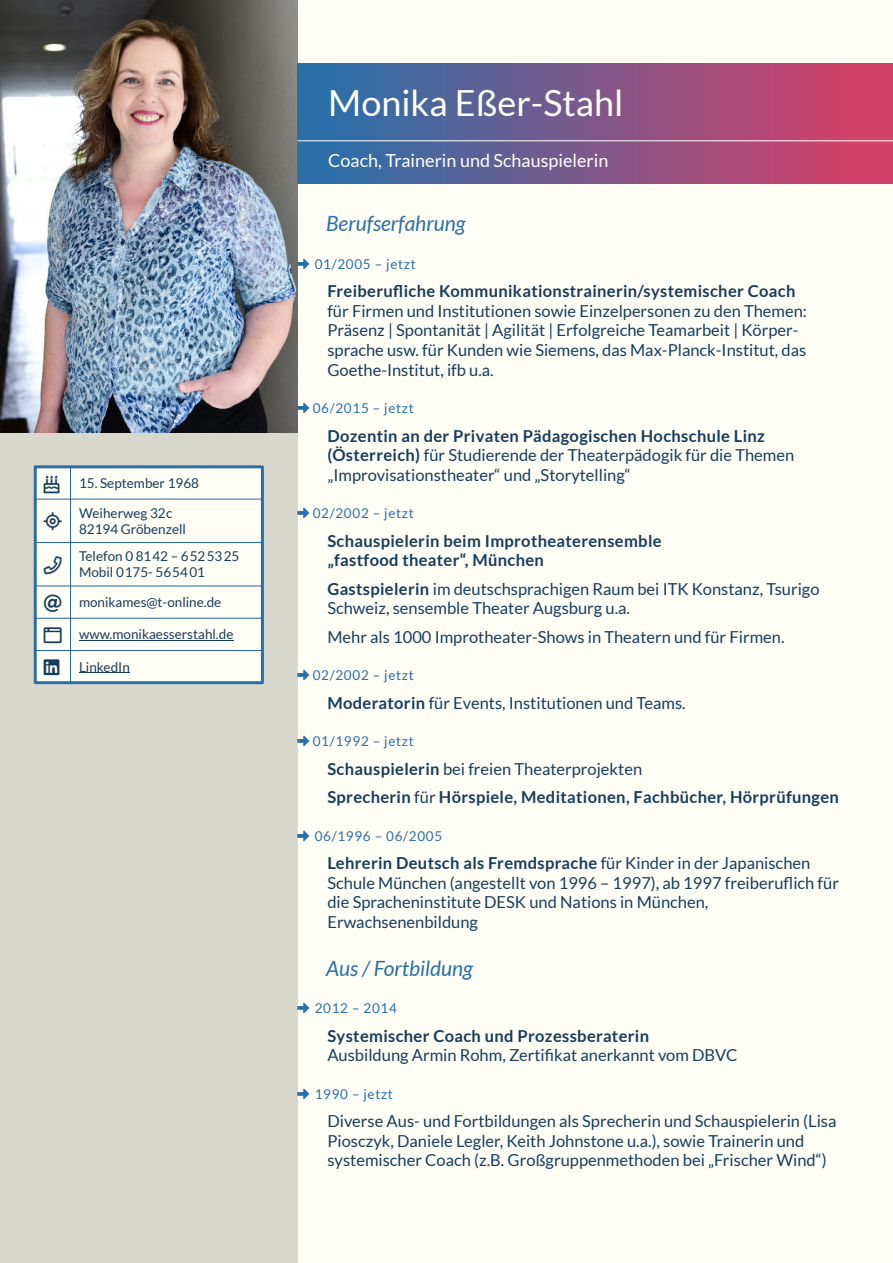
<style>
.page{position:relative;width:893px;height:1263px;background:#fffef6}
.page>*{position:absolute;margin:0;border:0;box-sizing:border-box;transform-origin:0 0}
.t1{font:36px "Lato";color:#fff}
.t2{font:italic 21px "Lato";color:#2b6fa8}
.t3{font:18px "Lato";color:#fff}
.t4{font:16.5px/19.5px "Lato";color:#183d5b}
.t5{font:700 16.5px/19.5px "Lato";letter-spacing:.02em;color:#183d5b}
.t6{font:13.5px/29.5px "Lato";color:#183d5b}
.t7{font:13.5px "Lato";letter-spacing:.05em;color:#2b6fa8}
.s1{font-weight:700}
.s2{font-weight:400}
</style>
<div class="page">
<div style="left:0;top:0;width:298px;height:1263px;background:#d9d8cd"></div>
<img style="left:0;top:0;width:298px;height:432px">
<div style="left:298px;top:64px;width:595px;height:119px;background:linear-gradient(to right,#2371ab,#dc3e67)"></div>
<hr style="left:298px;top:140px;width:595px;height:1px;background:#fff">
<div style="left:34px;top:465px;width:230px;height:219px;background:#fffef6;border:3px solid #2b6fa8"></div>
<hr style="left:79px;top:640px;width:154px;height:1px;background:#183d5b">
<hr style="left:79px;top:672px;width:51px;height:1px;background:#183d5b">
<hr style="left:70px;top:467px;width:1px;height:216px;background:#28679b">
<hr style="left:35px;top:499px;width:227px;height:1px;background:#28679b">
<hr style="left:35px;top:542px;width:227px;height:1px;background:#28679b">
<hr style="left:35px;top:586px;width:227px;height:1px;background:#28679b">
<hr style="left:35px;top:618px;width:227px;height:1px;background:#28679b">
<hr style="left:35px;top:650px;width:227px;height:1px;background:#28679b">
<p class="t6" style="left:79px;top:469px;width:121px">15. September 1968<br>Weiherweg 32c</p>
<p class="t6" style="left:79px;top:515px;width:108px">82194 Gröbenzell</p>
<p class="t6" style="left:79px;top:549px;width:162px;line-height:16.5px">Telefon 0 8142 – 6525325<br>Mobil 0175- 565401</p>
<p class="t6" style="left:79px;top:588px;width:144px">monikames@t-online.de</p>
<p class="t6" style="left:79px;top:620px;width:156px">www.monikaesserstahl.de</p>
<p class="t6" style="left:79px;top:653px;width:52px">LinkedIn</p>
<h1 class="t1" style="left:328px;top:87px;width:297px">Monika Eßer-Stahl</h1>
<p class="t3" style="left:328px;top:152px;width:282px">Coach, Trainerin und Schauspielerin</p>
<p class="t2" style="left:326px;top:215px;width:141px">Berufserfahrung</p>
<p class="t7" style="left:315px;top:258px;width:102px">01/2005 – jetzt</p>
<p class="t5" style="left:327px;top:283px;width:469px">Freiberufliche Kommunikationstrainerin/systemischer Coach</p>
<p class="t4" style="left:327px;top:302px;width:481px">für Firmen und Institutionen sowie Einzelpersonen zu den Themen:<br>Präsenz | Spontanität | Agilität | Erfolgreiche Teamarbeit | Körper&shy;sprache usw. für Kunden wie Siemens, das Max-Planck-Institut, das Goethe-Institut, ifb u.a.</p>
<p class="t7" style="left:313px;top:402px;width:102px">06/2015 – jetzt</p>
<p class="t4" style="left:327px;top:427px;width:468px"><span class="s1">Dozentin an der Privaten Pädagogischen Hochschule Linz (Österreich)</span> für Studierende der Theaterpädogik für die Themen „Improvisationstheater“ und „Storytelling“</p>
<p class="t7" style="left:313px;top:507px;width:102px">02/2002 – jetzt</p>
<p class="t5" style="left:327px;top:532px;width:336px">Schauspielerin beim Improtheaterensemble „fastfood theater“, München</p>
<p class="t4" style="left:327px;top:580px;width:494px"><span class="s1">Gastspielerin</span> im deutschsprachigen Raum bei ITK Konstanz, Tsurigo<br>Schweiz, sensemble Theater Augsburg u.a.</p>
<p class="t4" style="left:327px;top:628px;width:459px">Mehr als 1000 Improtheater-Shows in Theatern und für Firmen.</p>
<p class="t7" style="left:313px;top:669px;width:102px">02/2002 – jetzt</p>
<p class="t4" style="left:327px;top:694px;width:360px"><span class="s1">Moderatorin</span> für Events, Institutionen und Teams.</p>
<p class="t7" style="left:313px;top:735px;width:102px">01/1992 – jetzt</p>
<p class="t5" style="left:327px;top:755px;width:513px;line-height:28.5px">Schauspielerin <span class="s2">bei freien Theaterprojekten<br></span>Sprecherin <span class="s2">für</span> Hörspiele, Meditationen, Fachbücher, Hörprüfungen</p>
<p class="t7" style="left:315px;top:830px;width:129px">06/1996 – 06/2005</p>
<p class="t4" style="left:327px;top:854px;width:513px"><span class="s1">Lehrerin Deutsch als Fremdsprache</span> für Kinder in der Japanischen Schule München (angestellt von 1996 – 1997), ab 1997 freiberuflich für die Spracheninstitute DESK und Nations in München, Erwachsenenbildung</p>
<p class="t2" style="left:326px;top:959px;width:148px">Aus / Fortbildung</p>
<p class="t7" style="left:315px;top:1002px;width:84px">2012 – 2014</p>
<p class="t5" style="left:327px;top:1027px;width:323px">Systemischer Coach und Prozessberaterin</p>
<p class="t4" style="left:327px;top:1046px;width:411px">Ausbildung Armin Rohm, Zertifikat anerkannt vom DBVC</p>
<p class="t7" style="left:315px;top:1088px;width:80px">1990 – jetzt</p>
<p class="t4" style="left:327px;top:1112px;width:510px">Diverse Aus- und Fortbildungen als Sprecherin und Schauspielerin (Lisa<br>Piosczyk, Daniele Legler, Keith Johnstone u.a.), sowie Trainerin und systemischer Coach (z.B. Großgruppenmethoden bei „Frischer Wind“)</p>
</div>
